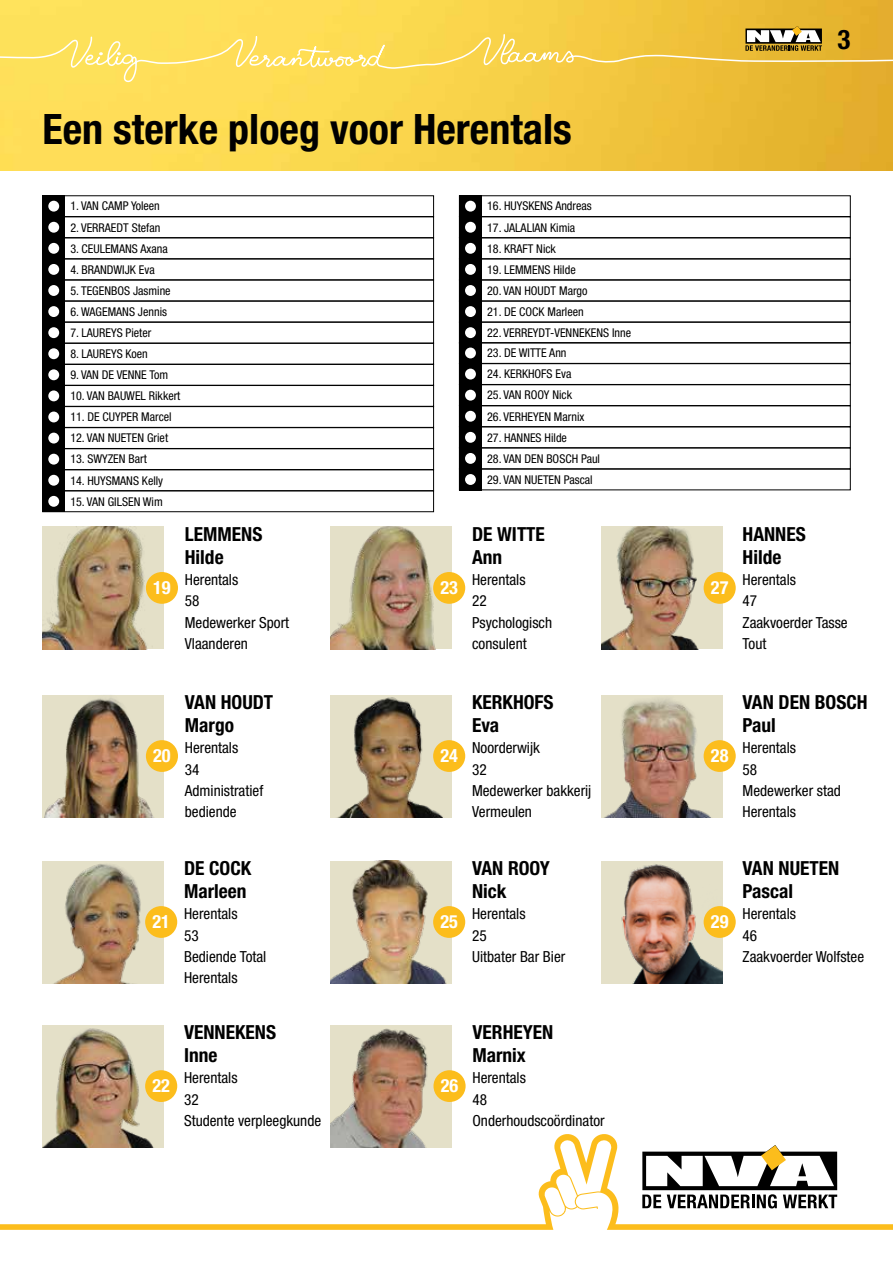
<style>
.page{position:relative;width:893px;height:1263px;background:#fff}
.page>*{position:absolute;margin:0;border:0;box-sizing:border-box;transform-origin:0 0}
.t1{font:700 condensed 42px "Helvetica Neue LT Std";color:#000}
.t2{font:700 condensed 27px "Helvetica Neue LT Std";color:#000}
.t3{font:700 condensed 19.35px/23.2px "Helvetica Neue LT Std";color:#000}
.t4{font:700 condensed 18.3px "Helvetica Neue LT Std";color:#fff}
.t5{font:condensed 15.3px/21.3px "Helvetica Neue LT Std";color:#000}
.t6{font:condensed 12.15px "Helvetica Neue LT Std";color:#000}
</style>
<div class="page">
<img style="left:0;top:0;width:893px;height:170px">
<svg style="left:0;top:26px;width:893px;height:56px;background:#f3d053"></svg>
<svg style="left:0;top:1133px;width:893px;height:97px"></svg>
<svg style="left:642px;top:1145px;width:195px;height:63px"></svg>
<svg style="left:42px;top:195px;width:392px;height:317px"></svg>
<svg style="left:459px;top:195px;width:392px;height:295px"></svg>
<img style="left:43px;top:1025px;width:121px;height:122px">
<div style="left:145px;top:1070px;width:32px;height:32px;background:#fcbd1c;border-radius:50%"></div>
<img style="left:331px;top:1025px;width:120px;height:122px">
<div style="left:433px;top:1070px;width:33px;height:32px;background:#fcbd1c;border-radius:50%"></div>
<img style="left:43px;top:527px;width:121px;height:122px">
<div style="left:146px;top:572px;width:32px;height:32px;background:#fcbd1c;border-radius:50%"></div>
<img style="left:330px;top:527px;width:121px;height:122px">
<div style="left:433px;top:572px;width:32px;height:32px;background:#fcbd1c;border-radius:50%"></div>
<img style="left:601px;top:527px;width:121px;height:122px">
<div style="left:704px;top:572px;width:32px;height:32px;background:#fcbd1c;border-radius:50%"></div>
<img style="left:43px;top:695px;width:121px;height:122px">
<div style="left:146px;top:740px;width:32px;height:32px;background:#fcbd1c;border-radius:50%"></div>
<img style="left:330px;top:695px;width:121px;height:122px">
<div style="left:433px;top:740px;width:32px;height:32px;background:#fcbd1c;border-radius:50%"></div>
<img style="left:601px;top:695px;width:121px;height:122px">
<div style="left:704px;top:740px;width:32px;height:32px;background:#fcbd1c;border-radius:50%"></div>
<img style="left:43px;top:861px;width:121px;height:122px">
<div style="left:145px;top:906px;width:32px;height:32px;background:#fcbd1c;border-radius:50%"></div>
<img style="left:330px;top:861px;width:121px;height:122px">
<div style="left:433px;top:906px;width:32px;height:32px;background:#fcbd1c;border-radius:50%"></div>
<img style="left:601px;top:861px;width:121px;height:122px">
<div style="left:704px;top:906px;width:32px;height:32px;background:#fcbd1c;border-radius:50%"></div>
<h1 class="t1" style="left:43px;top:104px;width:531px">Een sterke ploeg voor Herentals</h1>
<p class="t6" style="left:70px;top:199px;width:91px">1. VAN CAMP Yoleen</p>
<p class="t6" style="left:70px;top:220px;width:91px">2. VERRAEDT Stefan</p>
<p class="t6" style="left:70px;top:241px;width:99px">3. CEULEMANS Axana</p>
<p class="t6" style="left:70px;top:262px;width:86px">4. BRANDWIJK Eva</p>
<p class="t6" style="left:70px;top:283px;width:102px">5. TEGENBOS Jasmine</p>
<p class="t6" style="left:70px;top:305px;width:98px">6. WAGEMANS Jennis</p>
<p class="t6" style="left:70px;top:326px;width:82px">7. LAUREYS Pieter</p>
<p class="t6" style="left:70px;top:347px;width:79px">8. LAUREYS Koen</p>
<p class="t6" style="left:70px;top:368px;width:99px">9. VAN DE VENNE Tom</p>
<p class="t6" style="left:70px;top:389px;width:112px">10. VAN BAUWEL Rikkert</p>
<p class="t6" style="left:70px;top:410px;width:103px">11. DE CUYPER Marcel</p>
<p class="t6" style="left:70px;top:431px;width:99px">12. VAN NUETEN Griet</p>
<p class="t6" style="left:70px;top:452px;width:78px">13. SWYZEN Bart</p>
<p class="t6" style="left:70px;top:473px;width:94px">14. HUYSMANS Kelly</p>
<p class="t6" style="left:70px;top:494px;width:94px">15. VAN GILSEN Wim</p>
<h3 class="t4" style="left:153px;top:576px;width:19px">19</h3>
<h3 class="t3" style="left:185px;top:522px;width:79px">LEMMENS<br>Hilde</h3>
<p class="t5" style="left:185px;top:569px;width:106px">Herentals<br>58<br>Medewerker Sport<br>Vlaanderen</p>
<h3 class="t4" style="left:153px;top:744px;width:19px">20</h3>
<h3 class="t3" style="left:185px;top:690px;width:90px">VAN HOUDT<br>Margo</h3>
<p class="t5" style="left:185px;top:737px;width:80px">Herentals<br>34<br>Administratief bediende</p>
<h3 class="t4" style="left:152px;top:910px;width:19px">21</h3>
<h3 class="t3" style="left:184px;top:856px;width:69px">DE COCK<br>Marleen</h3>
<p class="t5" style="left:184px;top:903px;width:84px">Herentals<br>53<br>Bediende Total<br>Herentals</p>
<h3 class="t4" style="left:152px;top:1074px;width:19px">22</h3>
<h3 class="t3" style="left:184px;top:1020px;width:93px">VENNEKENS<br>Inne</h3>
<p class="t5" style="left:184px;top:1067px;width:139px">Herentals<br>32<br>Studente verpleegkunde</p>
<p class="t6" style="left:487px;top:199px;width:106px">16. HUYSKENS Andreas</p>
<p class="t6" style="left:487px;top:220px;width:90px">17. JALALIAN Kimia</p>
<p class="t6" style="left:487px;top:241px;width:70px">18. KRAFT Nick</p>
<p class="t6" style="left:487px;top:262px;width:90px">19. LEMMENS Hilde</p>
<p class="t6" style="left:487px;top:283px;width:102px">20. VAN HOUDT Margo</p>
<p class="t6" style="left:487px;top:305px;width:98px">21. DE COCK Marleen</p>
<p class="t6" style="left:487px;top:326px;width:145px">22. VERREYDT-VENNEKENS Inne</p>
<p class="t6" style="left:487px;top:346px;width:81px">23. DE WITTE Ann</p>
<p class="t6" style="left:487px;top:367px;width:86px">24. KERKHOFS Eva</p>
<p class="t6" style="left:487px;top:388px;width:86px">25. VAN ROOY Nick</p>
<p class="t6" style="left:487px;top:409px;width:99px">26. VERHEYEN Marnix</p>
<p class="t6" style="left:487px;top:430px;width:81px">27. HANNES Hilde</p>
<p class="t6" style="left:487px;top:451px;width:114px">28. VAN DEN BOSCH Paul</p>
<p class="t6" style="left:487px;top:472px;width:107px">29. VAN NUETEN Pascal</p>
<h3 class="t4" style="left:440px;top:576px;width:19px">23</h3>
<h3 class="t3" style="left:472px;top:522px;width:74px">DE WITTE<br>Ann</h3>
<p class="t5" style="left:472px;top:569px;width:82px">Herentals<br>22<br>Psychologisch consulent</p>
<h3 class="t4" style="left:440px;top:744px;width:19px">24</h3>
<h3 class="t3" style="left:472px;top:690px;width:83px">KERKHOFS<br>Eva</h3>
<p class="t5" style="left:472px;top:737px;width:121px">Noorderwijk<br>32<br>Medewerker bakkerij<br>Vermeulen</p>
<h3 class="t4" style="left:440px;top:910px;width:19px">25</h3>
<h3 class="t3" style="left:472px;top:856px;width:79px">VAN ROOY<br>Nick</h3>
<p class="t5" style="left:472px;top:903px;width:95px">Herentals<br>25<br>Uitbater Bar Bier</p>
<h3 class="t4" style="left:441px;top:1074px;width:19px">26</h3>
<h3 class="t3" style="left:472px;top:1020px;width:82px">VERHEYEN<br>Marnix</h3>
<p class="t5" style="left:472px;top:1067px;width:134px">Herentals<br>48<br>Onderhoudscoördinator</p>
<h2 class="t2" style="left:837px;top:23px;width:14px">3</h2>
<h3 class="t4" style="left:711px;top:576px;width:19px">27</h3>
<h3 class="t3" style="left:743px;top:522px;width:65px">HANNES<br>Hilde</h3>
<p class="t5" style="left:743px;top:569px;width:107px">Herentals<br>47<br>Zaakvoerder Tasse<br>Tout</p>
<h3 class="t4" style="left:711px;top:744px;width:19px">28</h3>
<h3 class="t3" style="left:743px;top:690px;width:127px">VAN DEN BOSCH<br>Paul</h3>
<p class="t5" style="left:743px;top:737px;width:100px">Herentals<br>58<br>Medewerker stad<br>Herentals</p>
<h3 class="t4" style="left:711px;top:910px;width:19px">29</h3>
<h3 class="t3" style="left:743px;top:856px;width:98px">VAN NUETEN<br>Pascal</h3>
<p class="t5" style="left:743px;top:903px;width:123px">Herentals<br>46<br>Zaakvoerder Wolfstee</p>
</div>
